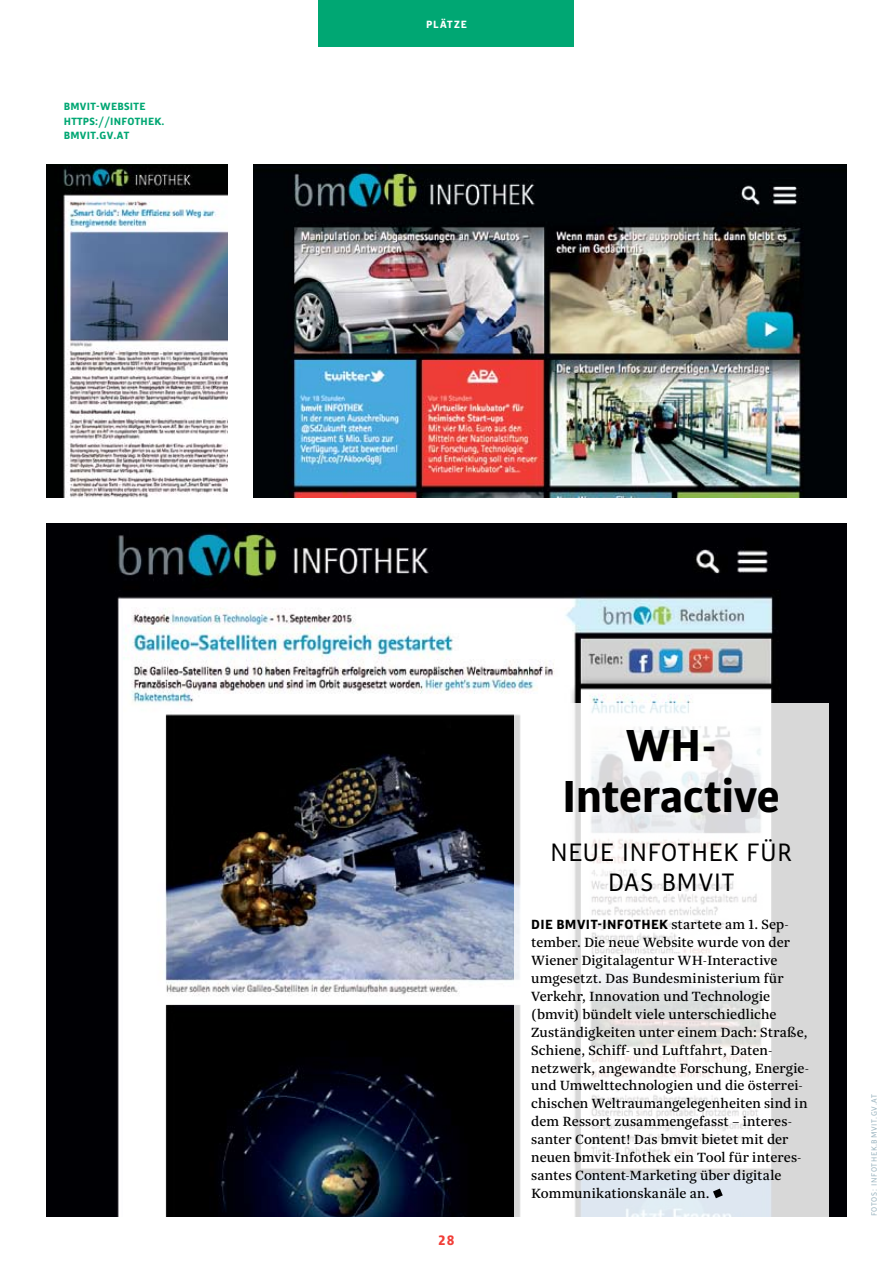
<style>
.page{position:relative;width:893px;height:1263px;background:#fff}
.page>*{position:absolute;margin:0;border:0;box-sizing:border-box;transform-origin:0 0}
.t1{font:700 48px/51px "Bulo";letter-spacing:-.005em;color:#000;text-align:center}
.t2{font:27px/30px "Bulo";letter-spacing:.015em;color:#000;text-align:center}
.t3{font:700 14.7px "Bulo";color:#f13d37}
.t4{font:14.25px/18px "Trola Text";color:#000}
.t5{font:700 11.25px/14.2px "Bulo";letter-spacing:.025em;color:#00a773}
.t6{font:700 11.25px "Bulo";letter-spacing:.09em;color:#fff}
.t7{font:8.25px "Bulo";letter-spacing:.075em;color:#95b0bc}
.s1{font-family:"Bulo";font-weight:700}
</style>
<div class="page">
<div style="left:319px;top:0;width:255px;height:47px;background:#00a773"></div>
<img style="left:47px;top:524px;width:799px;height:692px">
<img style="left:253px;top:164px;width:593px;height:334px">
<img style="left:47px;top:164px;width:180px;height:334px">
<svg style="left:514px;top:703px;width:314px;height:513px"></svg>
<svg style="left:713px;top:1188px;width:10px;height:10px"></svg>
<p class="t5" style="left:64px;top:99px;width:102px">BMVIT-WEBSITE<br>HTTPS://INFOTHEK.<br>BMVIT.GV.AT</p>
<p class="t6" style="left:426px;top:17px;width:42px">PLÄTZE</p>
<p class="t3" style="left:438px;top:1231px;width:17px">28</p>
<p class="t1" style="left:562px;top:718px;width:219px">WH -<br>INTERACTIVE</p>
<p class="t2" style="left:550px;top:836px;width:244px">NEUE INFOTHEK FÜR<br>DAS BMVIT</p>
<p class="t4" style="left:531px;top:915px;width:279px"><span class="s1">DIE BMVIT-INFOTHEK</span> startete am 1. Sep&shy;tember. Die neue Website wurde von der Wiener Digitalagentur WH-Interactive umgesetzt. Das Bundesministerium für Verkehr, Innovation und Technologie (bmvit) bündelt viele unterschiedliche Zuständigkeiten unter einem Dach: Straße, Schiene, Schiff- und Luftfahrt, Daten&shy;netzwerk, angewandte Forschung, Energie&shy;und Umwelttechnologien und die österrei&shy;chischen Weltraumangelegenheiten sind in dem Ressort zusammengefasst – interes&shy;santer Content! Das bmvit bietet mit der neuen bmvit-Infothek ein Tool für interes&shy;santes Content-Marketing über digitale Kommunikationskanäle an.</p>
<p class="t7" style="left:869px;top:1216px;width:124px;rotate:-90deg">FOTOS: IN FOTHEK.BMVIT.GV.AT</p>
</div>
